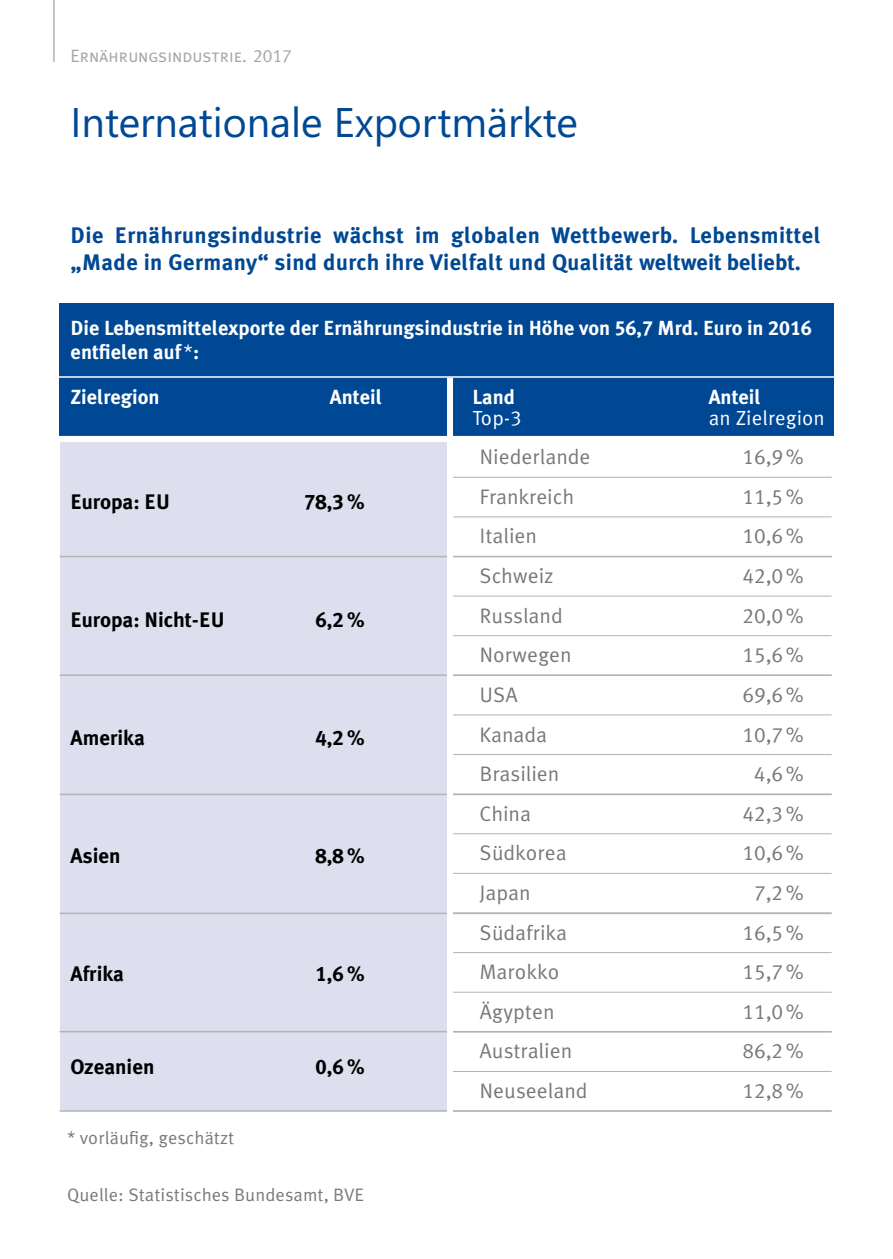
<style>
.page{position:relative;width:893px;height:1259px;background:#fff}
.page>*{position:absolute;margin:0;border:0;box-sizing:border-box;transform-origin:0 0}
.t1{font:41.4px "Segoe";color:#004894}
.t2{font:700 22.5px/27px "Meta Korrespondenz";letter-spacing:.02em;color:#004894}
.t3{font:21px "Meta Korrespondenz";letter-spacing:-.005em;color:#77787a}
.t4{font:700 21px "Meta Korrespondenz";color:#000}
.t5{font:700 20.4px/24px "Meta Korrespondenz";color:#fff}
.t6{font:20.4px "Meta Korrespondenz";color:#fff}
.t7{font:18px "Meta Korrespondenz";color:#77787a}
.t8{font:18px "Meta Caps";color:#a5a6a8}
.s1{font-weight:400}
</style>
<div class="page">
<hr style="left:53px;top:0;width:2px;height:62px;background:#b1b3b4">
<div style="left:60px;top:303px;width:774px;height:135px;background:#004894"></div>
<div style="left:60px;top:438px;width:390px;height:673px;background:#dddfee"></div>
<hr style="left:450px;top:477px;width:382px;height:1px;background:#b1b3b4">
<hr style="left:450px;top:516px;width:382px;height:1px;background:#b1b3b4">
<hr style="left:450px;top:595px;width:382px;height:1px;background:#b1b3b4">
<hr style="left:450px;top:635px;width:382px;height:1px;background:#b1b3b4">
<hr style="left:450px;top:714px;width:382px;height:1px;background:#b1b3b4">
<hr style="left:450px;top:754px;width:382px;height:1px;background:#b1b3b4">
<hr style="left:450px;top:833px;width:382px;height:1px;background:#b1b3b4">
<hr style="left:450px;top:873px;width:382px;height:1px;background:#b1b3b4">
<hr style="left:450px;top:952px;width:382px;height:1px;background:#b1b3b4">
<hr style="left:450px;top:991px;width:382px;height:1px;background:#b1b3b4">
<hr style="left:450px;top:1071px;width:382px;height:1px;background:#b1b3b4">
<hr style="left:60px;top:556px;width:772px;height:1px;background:#b1b3b4">
<hr style="left:60px;top:674px;width:772px;height:2px;background:#b1b3b4">
<hr style="left:60px;top:793px;width:772px;height:2px;background:#b1b3b4">
<hr style="left:60px;top:912px;width:772px;height:2px;background:#b1b3b4">
<hr style="left:60px;top:1031px;width:772px;height:1px;background:#b1b3b4">
<div style="left:45px;top:436px;width:801px;height:6px;background:#fff"></div>
<hr style="left:54px;top:376px;width:782px;height:2px;background:#fff">
<hr style="left:60px;top:1110px;width:772px;height:1px;background:#b1b3b4">
<div style="left:447px;top:378px;width:6px;height:745px;background:#fff"></div>
<p class="t8" style="left:71px;top:45px;width:223px">Ernährungsindustrie. 2017</p>
<h1 class="t1" style="left:71px;top:94px;width:509px">Internationale Exportmärkte</h1>
<p class="t2" style="left:71px;top:221px;width:752px">Die Ernährungsindustrie wächst im globalen Wettbewerb. Lebensmittel „Made in Germany“ sind durch ihre Vielfalt und Qualität weltweit beliebt.</p>
<p class="t5" style="left:71px;top:316px;width:743px">Die Lebensmittelexporte der Ernährungsindustrie in Höhe von 56,7 Mrd. Euro in 2016 entfielen auf <span class="s1">*</span>:</p>
<p class="t5" style="left:71px;top:384px;width:90px">Zielregion</p>
<p class="t5" style="left:330px;top:384px;width:53px">Anteil</p>
<p class="t5" style="left:472px;top:384px;width:44px">Land</p>
<p class="t6" style="left:472px;top:405px;width:51px">Top-3</p>
<p class="t5" style="left:709px;top:384px;width:53px">Anteil</p>
<p class="t6" style="left:709px;top:405px;width:118px">an Zielregion</p>
<p class="t4" style="left:71px;top:489px;width:101px">Europa: EU</p>
<p class="t4" style="left:304px;top:489px;width:62px">78,3 %</p>
<p class="t4" style="left:71px;top:607px;width:156px">Europa: Nicht-EU</p>
<p class="t4" style="left:315px;top:607px;width:51px">6,2 %</p>
<p class="t4" style="left:71px;top:725px;width:76px">Amerika</p>
<p class="t4" style="left:315px;top:725px;width:51px">4,2 %</p>
<p class="t4" style="left:71px;top:843px;width:51px">Asien</p>
<p class="t4" style="left:315px;top:843px;width:51px">8,8 %</p>
<p class="t4" style="left:71px;top:961px;width:55px">Afrika</p>
<p class="t4" style="left:315px;top:961px;width:51px">1,6 %</p>
<p class="t4" style="left:71px;top:1054px;width:85px">Ozeanien</p>
<p class="t4" style="left:315px;top:1054px;width:51px">0,6 %</p>
<p class="t7" style="left:67px;top:1127px;width:169px">* vorläufig, geschätzt</p>
<p class="t7" style="left:67px;top:1184px;width:299px">Quelle: Statistisches Bundesamt, BVE</p>
<p class="t3" style="left:480px;top:445px;width:113px">Niederlande</p>
<p class="t3" style="left:743px;top:445px;width:62px">16,9%</p>
<p class="t3" style="left:480px;top:484px;width:96px">Frankreich</p>
<p class="t3" style="left:743px;top:484px;width:62px">11,5%</p>
<p class="t3" style="left:480px;top:524px;width:59px">Italien</p>
<p class="t3" style="left:743px;top:524px;width:62px">10,6%</p>
<p class="t3" style="left:480px;top:563px;width:76px">Schweiz</p>
<p class="t3" style="left:742px;top:563px;width:63px">42,0%</p>
<p class="t3" style="left:480px;top:603px;width:85px">Russland</p>
<p class="t3" style="left:743px;top:603px;width:62px">20,0%</p>
<p class="t3" style="left:480px;top:643px;width:94px">Norwegen</p>
<p class="t3" style="left:743px;top:643px;width:62px">15,6%</p>
<p class="t3" style="left:480px;top:682px;width:40px">USA</p>
<p class="t3" style="left:743px;top:682px;width:62px">69,6%</p>
<p class="t3" style="left:480px;top:722px;width:69px">Kanada</p>
<p class="t3" style="left:743px;top:722px;width:62px">10,7%</p>
<p class="t3" style="left:480px;top:761px;width:81px">Brasilien</p>
<p class="t3" style="left:754px;top:761px;width:51px">4,6%</p>
<p class="t3" style="left:480px;top:801px;width:53px">China</p>
<p class="t3" style="left:742px;top:801px;width:63px">42,3%</p>
<p class="t3" style="left:480px;top:841px;width:89px">Südkorea</p>
<p class="t3" style="left:743px;top:841px;width:62px">10,6%</p>
<p class="t3" style="left:480px;top:880px;width:53px">Japan</p>
<p class="t3" style="left:754px;top:880px;width:51px">7,2%</p>
<p class="t3" style="left:480px;top:920px;width:89px">Südafrika</p>
<p class="t3" style="left:743px;top:920px;width:62px">16,5%</p>
<p class="t3" style="left:480px;top:960px;width:81px">Marokko</p>
<p class="t3" style="left:743px;top:960px;width:62px">15,7%</p>
<p class="t3" style="left:480px;top:999px;width:76px">Ägypten</p>
<p class="t3" style="left:743px;top:999px;width:62px">11,0%</p>
<p class="t3" style="left:480px;top:1039px;width:94px">Australien</p>
<p class="t3" style="left:743px;top:1039px;width:62px">86,2%</p>
<p class="t3" style="left:480px;top:1078px;width:110px">Neuseeland</p>
<p class="t3" style="left:743px;top:1078px;width:62px">12,8%</p>
</div>
